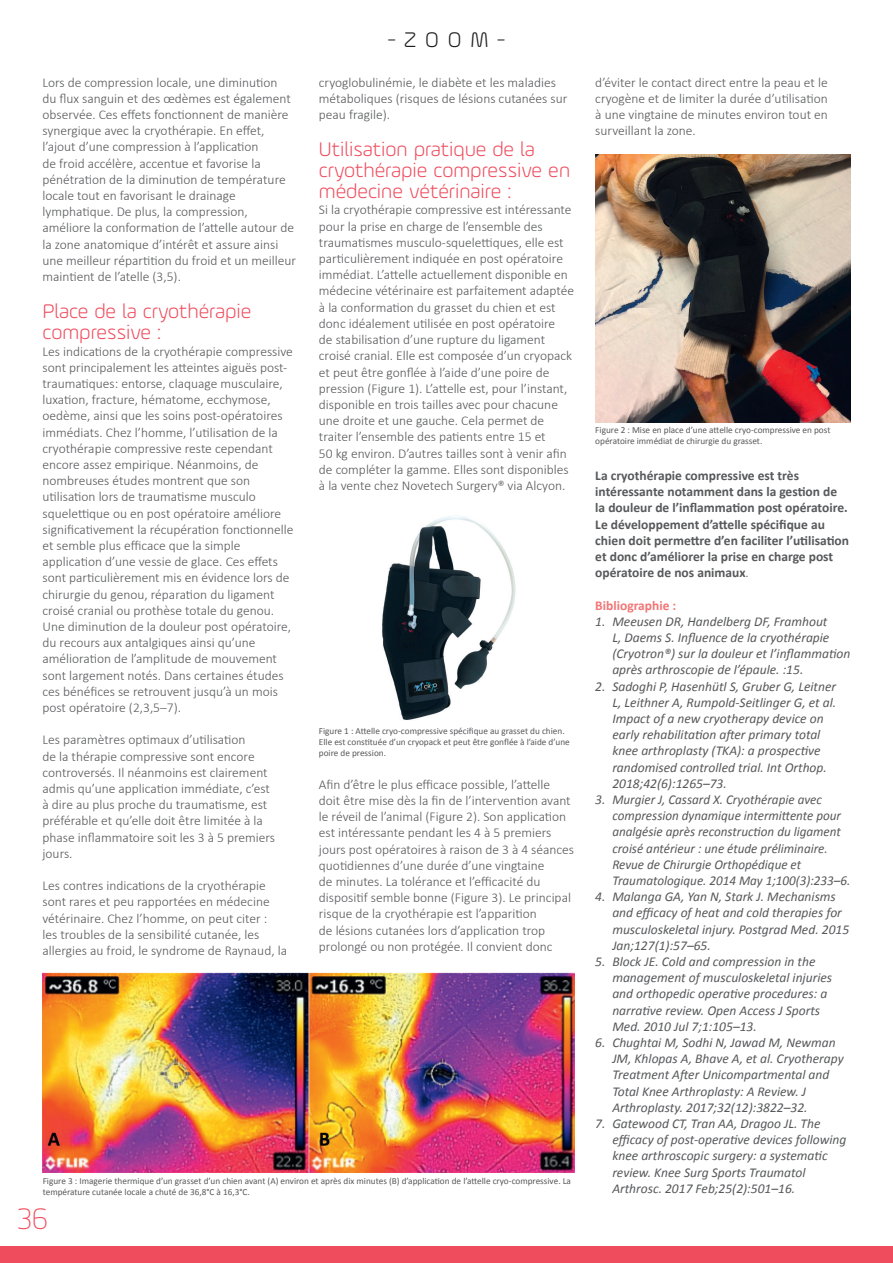
<style>
.page{position:relative;width:893px;height:1263px;background:#fff}
.page>*{position:absolute;margin:0;border:0;box-sizing:border-box;transform-origin:0 0}
.t1{font:200 31.5px "Ample Soft";color:#ef4d5e}
.t2{font:300 22.5px "Ample Soft";color:#231f20}
.t3{font:300 21px/21px "Ample Soft";color:#ef4d5e}
.t4{font:300 13.5px/16.2px "Calibri";color:#57585a}
.t5{font:italic 13.5px/16.2px "Calibri";color:#57585a}
.t6{font:700 13.5px/16.2px "Calibri";color:#57585a}
.t7{font:700 13.5px "Calibri";color:#f27576}
.t8{font:9.3px/11.1px "Calibri";color:#57585a}
.s1{font-weight:300}
</style>
<div class="page">
<div style="left:0;top:1246px;width:893px;height:17px;background:#ef4d5e"></div>
<img style="left:382px;top:516px;width:134px;height:204px">
<img style="left:595px;top:154px;width:255px;height:268px">
<img style="left:43px;top:973px;width:531px;height:200px">
<p class="t4" style="left:43px;top:73px;width:255px">Lors de compression locale, une diminution<br>du flux sanguin et des œdèmes est également observée. Ces effets fonctionnent de manière synergique avec la cryothérapie. En effet, l’ajout d’une compression à l’application<br>de froid accélère, accentue et favorise la pénétration de la diminution de température locale tout en favorisant le drainage lymphatique. De plus, la compression, améliore la conformation de l’attelle autour de la zone anatomique d’intérêt et assure ainsi une meilleur répartition du froid et un meilleur maintient de l’atelle (3,5).</p>
<h3 class="t3" style="left:43px;top:301px;width:210px">Place de la cryothérapie compressive :</h3>
<p class="t4" style="left:43px;top:342px;width:253px">Les indications de la cryothérapie compressive sont principalement les atteintes aiguës post&shy;traumatiques: entorse, claquage musculaire, luxation, fracture, hématome, ecchymose, oedème, ainsi que les soins post-opératoires immédiats. Chez l’homme, l’utilisation de la cryothérapie compressive reste cependant encore assez empirique. Néanmoins, de nombreuses études montrent que son utilisation lors de traumatisme musculo squelettique ou en post opératoire améliore significativement la récupération fonctionnelle et semble plus efficace que la simple application d’une vessie de glace. Ces effets sont particulièrement mis en évidence lors de chirurgie du genou, réparation du ligament croisé cranial ou prothèse totale du genou.<br>Une diminution de la douleur post opératoire, du recours aux antalgiques ainsi qu’une amélioration de l’amplitude de mouvement sont largement notés. Dans certaines études ces bénéfices se retrouvent jusqu’à un mois post opératoire (2,3,5–7).</p>
<p class="t4" style="left:43px;top:731px;width:234px">Les paramètres optimaux d’utilisation<br>de la thérapie compressive sont encore controversés. Il néanmoins est clairement admis qu’une application immédiate, c’est à dire au plus proche du traumatisme, est préférable et qu’elle doit être limitée à la phase inflammatoire soit les 3 à 5 premiers jours.</p>
<p class="t4" style="left:43px;top:877px;width:246px">Les contres indications de la cryothérapie sont rares et peu rapportées en médecine vétérinaire. Chez l’homme, on peut citer :<br>les troubles de la sensibilité cutanée, les allergies au froid, le syndrome de Raynaud, la</p>
<h2 class="t2" style="left:388px;top:26px;width:119px">-ZOOM-</h2>
<p class="t4" style="left:319px;top:73px;width:250px">cryoglobulinémie, le diabète et les maladies métaboliques (risques de lésions cutanées sur peau fragile).</p>
<h3 class="t3" style="left:319px;top:139px;width:253px">Utilisation pratique de la cryothérapie compressive en médecine vétérinaire :</h3>
<p class="t4" style="left:319px;top:201px;width:257px">Si la cryothérapie compressive est intéressante pour la prise en charge de l’ensemble des traumatismes musculo-squelettiques, elle est particulièrement indiquée en post opératoire immédiat. L’attelle actuellement disponible en médecine vétérinaire est parfaitement adaptée à la conformation du grasset du chien et est donc idéalement utilisée en post opératoire<br>de stabilisation d’une rupture du ligament croisé cranial. Elle est composée d’un cryopack et peut être gonflée à l’aide d’une poire de pression (Figure 1). L’attelle est, pour l’instant, disponible en trois tailles avec pour chacune une droite et une gauche. Cela permet de traiter l’ensemble des patients entre 15 et<br>50 kg environ. D’autres tailles sont à venir afin de compléter la gamme. Elles sont disponibles à la vente chez Novetech Surgery® via Alcyon.</p>
<p class="t8" style="left:319px;top:726px;width:252px">Figure 1 : Attelle cryo-compressive spécifique au grasset du chien.<br>Elle est constituée d’un cryopack et peut être gonflée à l’aide d’une poire de pression.</p>
<p class="t4" style="left:319px;top:776px;width:257px">Afin d’être le plus efficace possible, l’attelle doit être mise dès la fin de l’intervention avant le réveil de l’animal (Figure 2). Son application est intéressante pendant les 4 à 5 premiers jours post opératoires à raison de 3 à 4 séances quotidiennes d’une durée d’une vingtaine<br>de minutes. La tolérance et l’efficacité du dispositif semble bonne (Figure 3). Le principal risque de la cryothérapie est l’apparition<br>de lésions cutanées lors d’application trop prolongé ou non protégée. Il convient donc</p>
<p class="t8" style="left:43px;top:1175px;width:530px">Figure 3 : Imagerie thermique d’un grasset d’un chien avant (A) environ et après dix minutes (B) d’application de l’attelle cryo-compressive. La température cutanée locale a chuté de 36,8°C à 16,3°C.</p>
<h1 class="t1" style="left:18px;top:1200px;width:32px">36</h1>
<p class="t4" style="left:595px;top:73px;width:234px;text-align:justify">d’éviter le contact direct entre la peau et le cryogène et de limiter la durée d’utilisation à une vingtaine de minutes environ tout en surveillant la zone.</p>
<p class="t8" style="left:595px;top:425px;width:237px">Figure 2 : Mise en place d’une attelle cryo-compressive en post opératoire immédiat de chirurgie du grasset.</p>
<p class="t6" style="left:595px;top:467px;width:255px">La cryothérapie compressive est très intéressante notamment dans la gestion de la douleur de l’inflammation post opératoire.<br>Le développement d’attelle spécifique au chien doit permettre d’en faciliter l’utilisation et donc d’améliorer la prise en charge post opératoire de nos animaux<span class="s1">.</span></p>
<p class="t7" style="left:595px;top:596px;width:82px">Bibliographie :</p>
<p class="t5" style="left:612px;top:613px;width:240px;text-indent:-17px">1. Meeusen DR, Handelberg DF, Framhout<br>L, Daems S. Influence de la cryothérapie (Cryotron®) sur la douleur et l’inflammation après arthroscopie de l’épaule. :15.</p>
<p class="t5" style="left:612px;top:677px;width:225px;text-indent:-17px">2. Sadoghi P, Hasenhütl S, Gruber G, Leitner L, Leithner A, Rumpold-Seitlinger G, et al.<br>Impact of a new cryotherapy device on early rehabilitation after primary total knee arthroplasty (TKA): a prospective randomised controlled trial. Int Orthop.<br>2018;42(6):1265–73.</p>
<p class="t5" style="left:612px;top:791px;width:239px;text-indent:-17px">3. Murgier J, Cassard X. Cryothérapie avec compression dynamique intermittente pour analgésie après reconstruction du ligament croisé antérieur : une étude préliminaire.<br>Revue de Chirurgie Orthopédique et Traumatologique. 2014 May 1;100(3):233–6.</p>
<p class="t5" style="left:612px;top:888px;width:238px;text-indent:-17px">4. Malanga GA, Yan N, Stark J. Mechanisms and efficacy of heat and cold therapies for musculoskeletal injury. Postgrad Med. 2015<br>Jan;127(1):57–65.</p>
<p class="t5" style="left:612px;top:953px;width:221px;text-indent:-17px">5. Block JE. Cold and compression in the management of musculoskeletal injuries and orthopedic operative procedures: a narrative review. Open Access J Sports Med. 2010 Jul 7;1:105–13.</p>
<p class="t5" style="left:612px;top:1034px;width:233px;text-indent:-17px">6. Chughtai M, Sodhi N, Jawad M, Newman JM, Khlopas A, Bhave A, et al. Cryotherapy Treatment After Unicompartmental and Total Knee Arthroplasty: A Review. J Arthroplasty. 2017;32(12):3822–32.</p>
<p class="t5" style="left:612px;top:1115px;width:236px;text-indent:-17px">7. Gatewood CT, Tran AA, Dragoo JL. The efficacy of post-operative devices following knee arthroscopic surgery: a systematic review. Knee Surg Sports Traumatol Arthrosc. 2017 Feb;25(2):501–16.</p>
</div>
